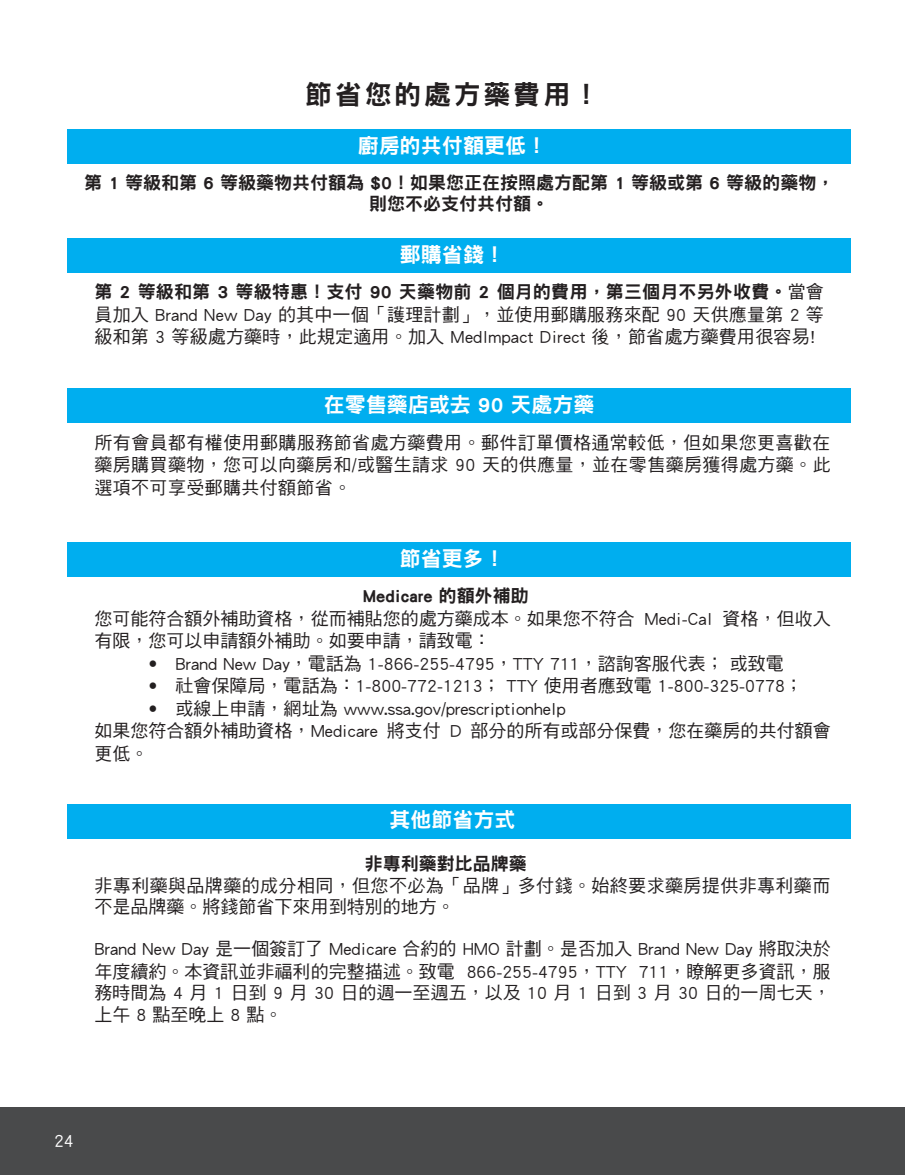
<style>
.page{position:relative;width:905px;height:1175px;background:#fff}
.page>*{position:absolute;margin:0;border:0;box-sizing:border-box;transform-origin:0 0}
.Centered_Body{font:27px "DF Hei Std W9";letter-spacing:.1em;color:#231f20}
.t1{font:21px "DF Hei Std W9";color:#fff}
.Body{font:18px/22.5px "DF Hei Std W5";color:#231f20;text-align:justify}
.Body-2{font:18px/21.6px "DF Hei Std W5";letter-spacing:.02em;color:#231f20}
.Centered_Body-2{font:18px/21.6px "DF Hei Std W9";color:#231f20;text-align:center}
.Body-3{font:18px "DF Hei Std W9";color:#231f20}
.t2{font:18px "DF Hei Std W5";color:#fff}
.s1{font-family:"DF Hei Std W9"}
.s2{font-family:"Avenir"}
</style>
<div class="page">
<div style="left:0;top:1107px;width:904px;height:67px;background:#494a4b"></div>
<div style="left:68px;top:130px;width:782px;height:34px;background:#00aeef"></div>
<div style="left:68px;top:238px;width:782px;height:35px;background:#00aeef"></div>
<div style="left:68px;top:389px;width:782px;height:34px;background:#00aeef"></div>
<div style="left:68px;top:542px;width:782px;height:34px;background:#00aeef"></div>
<div style="left:68px;top:804px;width:782px;height:34px;background:#00aeef"></div>
<p class="Centered_Body" style="left:305px;top:80px;width:296px">節省您的處方藥費用！</p>
<p class="t1" style="left:358px;top:134px;width:190px">廚房的共付額更低！</p>
<p class="Centered_Body-2" style="left:84px;top:171px;width:751px">第 1 等級和第 6 等級藥物共付額為 $0！如果您正在按照處方配第 1 等級或第 6 等級的藥物，則您不必支付共付額。</p>
<p class="t1" style="left:400px;top:243px;width:106px">郵購省錢！</p>
<p class="Body" style="left:94px;top:280px;width:731px"><span class="s1">第 2 等級和第 3 等級特惠！支付 90 天藥物前 2 個月的費用，第三個月不另外收費。</span>當會員加入 Brand New Day 的其中一個「護理計劃」，並使用郵購服務來配 90 天供應量第 2 等級和第 3 等級處方藥時，此規定適用。加入 MedImpact Direct 後，節省處方藥費用很容易!</p>
<p class="t1" style="left:324px;top:393px;width:272px">在零售藥店或去 90 天處方藥</p>
<p class="Body" style="left:94px;top:431px;width:737px">所有會員都有權使用郵購服務節省處方藥費用。郵件訂單價格通常較低，但如果您更喜歡在藥房購買藥物，您可以向藥房和/或醫生請求 90 天的供應量，並在零售藥房獲得處方藥。此選項不可享受郵購共付額節省。</p>
<p class="t1" style="left:400px;top:546px;width:106px">節省更多！</p>
<p class="Body-3" style="left:363px;top:586px;width:167px">Medicare 的額外補助</p>
<p class="Body" style="left:94px;top:607px;width:737px">您可能符合額外補助資格，從而補貼您的處方藥成本。如果您不符合 Medi-Cal 資格，但收入有限，您可以申請額外補助。如要申請，請致電：</p>
<p class="Body" style="left:148px;top:652px;width:637px"><span class="s2">•</span> Brand New Day，電話為 1-866-255-4795，TTY 711，諮詢客服代表； 或致電</p>
<p class="Body" style="left:148px;top:674px;width:655px"><span class="s2">•</span> 社會保障局，電話為：1-800-772-1213； TTY 使用者應致電 1-800-325-0778；</p>
<p class="Body" style="left:148px;top:697px;width:419px"><span class="s2">•</span> 或線上申請，網址為 www.ssa.gov/prescriptionhelp</p>
<p class="Body" style="left:94px;top:719px;width:737px">如果您符合額外補助資格，Medicare 將支付 D 部分的所有或部分保費，您在藥房的共付額會更低。</p>
<p class="t1" style="left:389px;top:808px;width:127px">其他節省方式</p>
<p class="Body-3" style="left:364px;top:854px;width:163px">非專利藥對比品牌藥</p>
<p class="Body-2" style="left:94px;top:874px;width:737px">非專利藥與品牌藥的成分相同，但您不必為「品牌」多付錢。始終要求藥房提供非專利藥而不是品牌藥。將錢節省下來用到特別的地方。</p>
<p class="Body" style="left:94px;top:937px;width:737px;line-height:21.9px">Brand New Day 是一個簽訂了 Medicare 合約的 HMO 計劃。是否加入 Brand New Day 將取決於年度續約。本資訊並非福利的完整描述。致電 866-255-4795，TTY 711，瞭解更多資訊，服務時間為 4 月 1 日到 9 月 30 日的週一至週五，以及 10 月 1 日到 3 月 30 日的一周七天，上午 8 點至晚上 8 點。</p>
<p class="t2" style="left:54px;top:1131px;width:21px">24</p>
</div>
